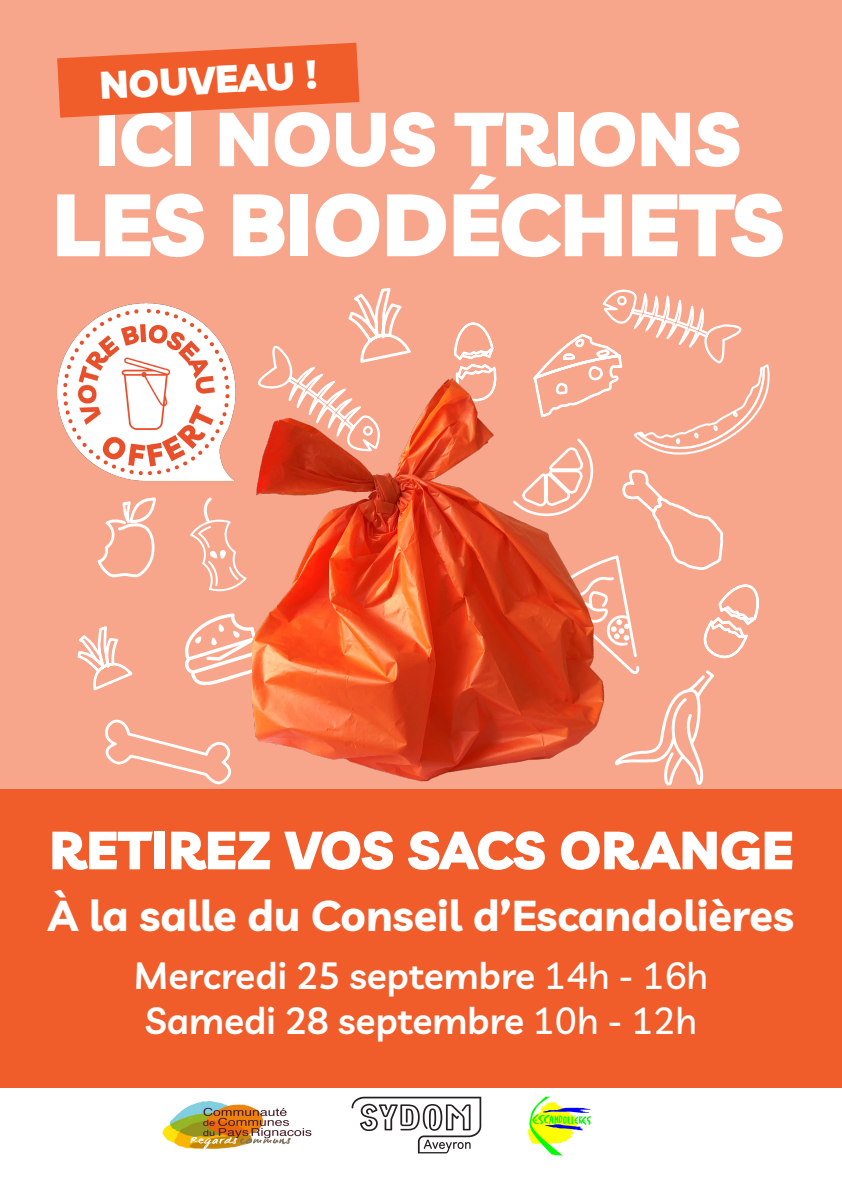
<style>
.page{position:relative;width:842px;height:1191px;background:#fff}
.page>*{position:absolute;margin:0;border:0;box-sizing:border-box;transform-origin:0 0}
.t1{font:900 87px "Livvic";color:#fff}
.t2{font:900 75.2px "Livvic";color:#fff}
.t3{font:900 53px "Livvic";color:#fff}
.t4{font:700 43px "Livvic";color:#fff}
.t5{font:900 38.5px "Livvic";color:#fff}
.t6{font:600 37px "Livvic";color:#fff}
.s1{font-weight:500}
</style>
<div class="page">
<div style="left:0;top:0;width:842px;height:855px;background:#f7a68c"></div>
<div style="left:0;top:789px;width:842px;height:299px;background:#f05c2a"></div>
<svg style="left:77px;top:288px;width:334px;height:497px"></svg>
<svg style="left:454px;top:322px;width:42px;height:46px"></svg>
<img style="left:253px;top:368px;width:260px;height:417px">
<svg style="left:513px;top:289px;width:257px;height:496px"></svg>
<svg style="left:57px;top:43px;width:302px;height:75px"></svg>
<img style="left:57px;top:288px;width:209px;height:202px">
<svg style="left:352px;top:1096px;width:129px;height:57px"></svg>
<img style="left:527px;top:1096px;width:64px;height:60px">
<img style="left:162px;top:1101px;width:150px;height:48px">
<p class="t5" style="left:98px;top:54px;width:219px;rotate:-3deg">NOUVEAU !</p>
<p class="t2" style="left:95px;top:78px;width:647px">ICI NOUS TRIONS</p>
<p class="t1" style="left:52px;top:154px;width:733px">LES BIODÉCHETS</p>
<p class="t3" style="left:49px;top:807px;width:745px">RETIREZ VOS SACS ORANGE</p>
<p class="t4" style="left:48px;top:882px;width:747px">À la salle du Conseil d’Escandolières</p>
<p class="t6" style="left:134px;top:948px;width:576px">Mercredi 25 septembre <span class="s1">14h - 16h</span></p>
<p class="t6" style="left:145px;top:993px;width:553px">Samedi 28 septembre <span class="s1">10h - 12h</span></p>
</div>
